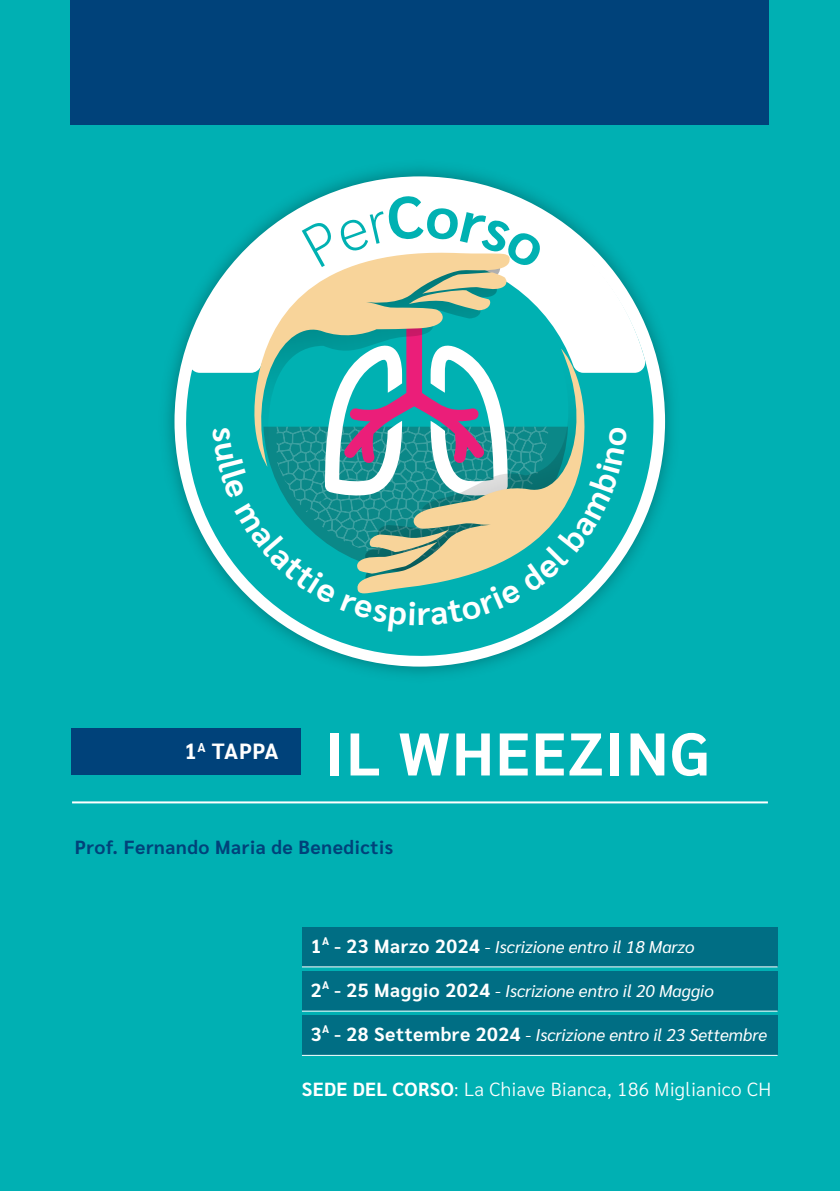
<style>
.page{position:relative;width:840px;height:1191px;background:#fff}
.page>*{position:absolute;margin:0;border:0;box-sizing:border-box;transform-origin:0 0}
.t1{font:700 60px "Sarabun";letter-spacing:.03em;color:#fff}
.t2{font:700 22px "Sarabun";color:#fff}
.t3{font:300 19px "Sarabun";letter-spacing:.02em;color:#fff}
.t4{font:700 19px "Sarabun";letter-spacing:.03em;color:#00427a}
.t5{font:italic 17px "Sarabun";color:#fff}
.s1{font-weight:700;font-style:normal;font-size:19px}
.s2{font-weight:700}
</style>
<div class="page">
<div style="left:0;top:0;width:839px;height:1191px;background:#00b0b3"></div>
<img style="left:167px;top:168px;width:504px;height:506px">
<svg style="left:182px;top:185px;width:475px;height:475px"></svg>
<svg style="left:187px;top:186px;width:459px;height:187px"></svg>
<svg style="left:243px;top:247px;width:269px;height:70px;background:#e6ede1"></svg>
<div style="left:302px;top:927px;width:475px;height:39px;background:#006e84"></div>
<hr style="left:302px;top:966px;width:475px;height:1px;background:#fff">
<div style="left:302px;top:971px;width:475px;height:39px;background:#006e84"></div>
<hr style="left:302px;top:1010px;width:475px;height:1px;background:#fff">
<div style="left:302px;top:1015px;width:475px;height:40px;background:#006e84"></div>
<hr style="left:302px;top:1055px;width:475px;height:1px;background:#fff">
<div style="left:71px;top:0;width:697px;height:124px;background:#00427a"></div>
<div style="left:71px;top:728px;width:229px;height:47px;background:#00427a"></div>
<hr style="left:72px;top:801px;width:695px;height:2px;background:#fff">
<svg style="left:301px;top:195px;width:243px;height:115px;background:#e5e8d7"></svg>
<svg style="left:212px;top:317px;width:414px;height:316px"></svg>
<p class="t2" style="left:184px;top:738px;width:96px">1<sup>A</sup> TAPPA</p>
<p class="t1" style="left:325px;top:719px;width:385px">IL WHEEZING</p>
<p class="t4" style="left:75px;top:836px;width:320px">Prof. Fernando Maria de Benedictis</p>
<p class="t5" style="left:310px;top:937px;width:385px"><span class="s1">1</span><sup>A</sup> <span class="s1">- 23 Marzo 2024</span> - Iscrizione entro il 18 Marzo</p>
<p class="t5" style="left:310px;top:981px;width:404px"><span class="s1">2</span><sup>A</sup> <span class="s1">- 25 Maggio 2024</span> - Iscrizione entro il 20 Maggio</p>
<p class="t5" style="left:310px;top:1025px;width:457px"><span class="s1">3</span><sup>A</sup> <span class="s1">- 28 Settembre 2024</span> - Iscrizione entro il 23 Settembre</p>
<p class="t3" style="left:302px;top:1078px;width:470px"><span class="s2">SEDE DEL CORSO</span>: La Chiave Bianca, 186 Miglianico CH</p>
</div>
